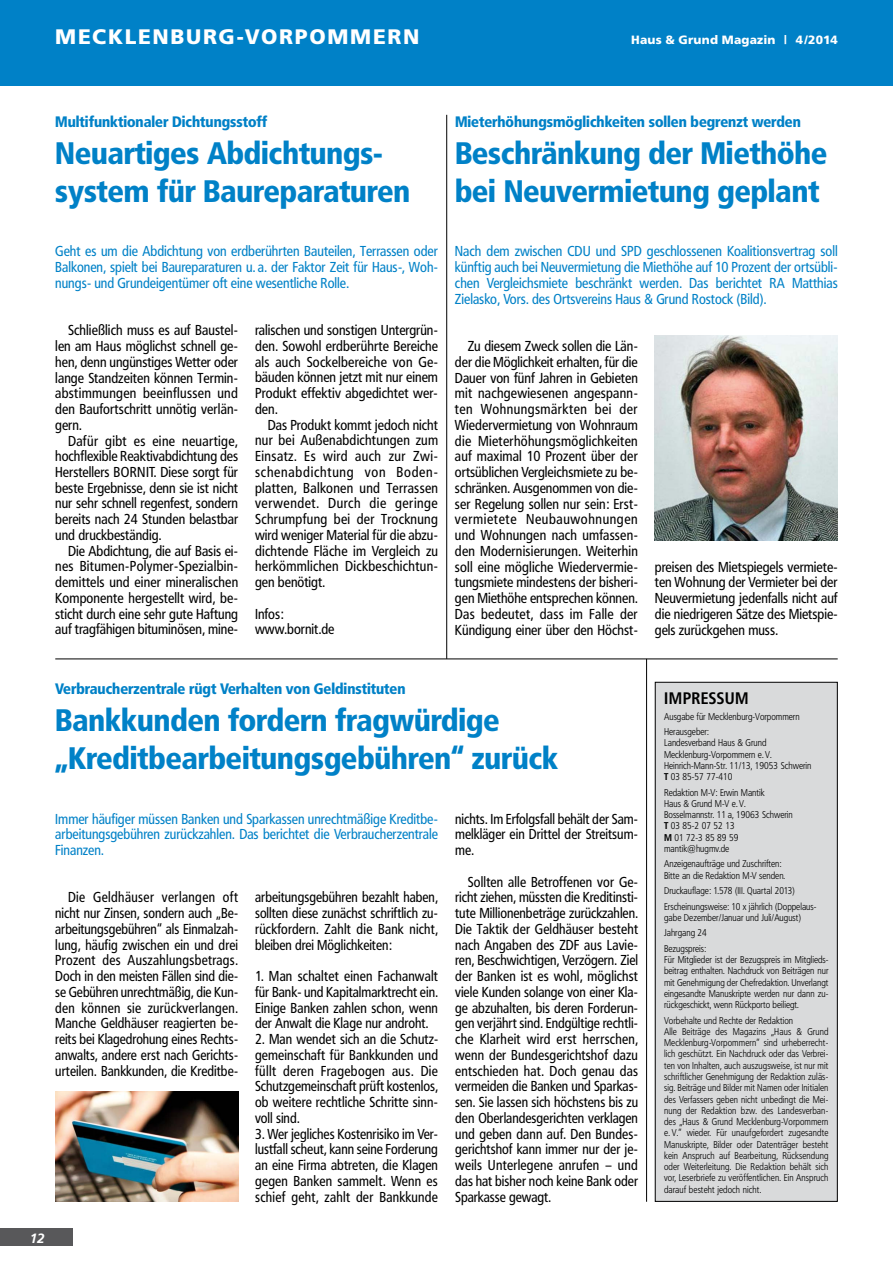
<style>
.page{position:relative;width:893px;height:1263px;background:#fff}
.page>*{position:absolute;margin:0;border:0;box-sizing:border-box;transform-origin:0 0}
.t1{font:900 30.75px/37.5px "Frutiger Condensed BQ";color:#0081c7}
.t2{font:900 21px "Frutiger";letter-spacing:.08em;color:#fff}
.t3{font:700 16.5px "Frutiger Condensed BQ";color:#000}
.t4{font:900 15px "Frutiger Condensed BQ";color:#0081c7}
.t5{font:14.25px/15.8px "Frutiger Condensed BQ";letter-spacing:.005em;color:#000;text-align:justify}
.t6{font:14.25px/15.8px "Frutiger Condensed BQ";color:#0081c7;text-align:justify}
.t7{font:italic 700 13.5px "Frutiger";color:#fff}
.t8{font:900 12px "Frutiger";letter-spacing:.015em;color:#fff}
.t9{font:300 9.75px/11.2px "Frutiger Condensed BQ";letter-spacing:.01em;color:#000}
.s1{font-weight:700}
</style>
<div class="page">
<div style="left:0;top:1229px;width:72px;height:17px;background:#58585a"></div>
<div style="left:0;top:0;width:893px;height:85px;background:#0081c7"></div>
<hr style="left:55px;top:659px;width:783px;height:1px;background:#000">
<div style="left:655px;top:682px;width:182px;height:519px;background:#d9dadb"></div>
<div style="left:655px;top:682px;width:183px;height:520px;border:1px solid #000"></div>
<img style="left:655px;top:335px;width:183px;height:205px">
<img style="left:55px;top:1091px;width:183px;height:111px">
<hr style="left:446px;top:115px;width:1px;height:544px;background:#000">
<hr style="left:646px;top:659px;width:1px;height:543px;background:#000">
<h2 class="t2" style="left:55px;top:24px;width:366px">MECKLENBURG-VORPOMMERN</h2>
<p class="t8" style="left:631px;top:33px;width:208px">HAUS &amp; GRUND MAGAZIN | 4/2014</p>
<p class="t4" style="left:55px;top:112px;width:213px">Multifunktionaler Dichtungsstoff</p>
<h1 class="t1" style="left:55px;top:134px;width:356px">Neuartiges Abdichtungs&shy;system für Baureparaturen</h1>
<p class="t6" style="left:55px;top:243px;width:384px">Geht es um die Abdichtung von erdberührten Bauteilen, Terrassen oder Balkonen, spielt bei Baureparaturen u. a. der Faktor Zeit für Haus-, Woh&shy;nungs- und Grundeigentümer oft eine wesentliche Rolle.</p>
<p class="t5" style="left:55px;top:322px;width:184px;text-indent:13px">Schließlich muss es auf Baustel&shy;len am Haus möglichst schnell ge&shy;hen, denn ungünstiges Wetter oder lange Standzeiten können Termin&shy;abstimmungen beeinflussen und den Baufortschritt unnötig verlän&shy;gern.</p>
<p class="t5" style="left:55px;top:432px;width:184px;text-indent:13px">Dafür gibt es eine neuartige, hochflexible Reaktivabdichtung des Herstellers BORNIT. Diese sorgt für beste Ergebnisse, denn sie ist nicht nur sehr schnell regenfest, sondern bereits nach 24 Stunden belastbar und druckbeständig.</p>
<p class="t5" style="left:55px;top:543px;width:184px;text-indent:13px">Die Abdichtung, die auf Basis ei&shy;nes Bitumen-Polymer-Spezialbin&shy;demittels und einer mineralischen Komponente hergestellt wird, be&shy;sticht durch eine sehr gute Haftung auf tragfähigen bituminösen, mine-</p>
<p class="t5" style="left:255px;top:322px;width:184px">ralischen und sonstigen Untergrün&shy;den. Sowohl erdberührte Bereiche als auch Sockelbereiche von Ge&shy;bäuden können jetzt mit nur einem Produkt effektiv abgedichtet wer&shy;den.</p>
<p class="t5" style="left:255px;top:417px;width:184px;text-indent:13px">Das Produkt kommt jedoch nicht nur bei Außenabdichtungen zum Einsatz. Es wird auch zur Zwi&shy;schenabdichtung von Boden&shy;platten, Balkonen und Terrassen verwendet. Durch die geringe Schrumpfung bei der Trocknung wird weniger Material für die abzu&shy;dichtende Fläche im Vergleich zu herkömmlichen Dickbeschichtun&shy;gen benötigt.</p>
<p class="t5" style="left:255px;top:606px;width:81px">Infos: www.bornit.de</p>
<p class="t4" style="left:455px;top:112px;width:347px">Mieterhöhungsmöglichkeiten sollen begrenzt werden</p>
<h1 class="t1" style="left:455px;top:134px;width:374px">Beschränkung der Miethöhe bei Neuvermietung geplant</h1>
<p class="t6" style="left:455px;top:243px;width:384px">Nach dem zwischen CDU und SPD geschlossenen Koalitionsvertrag soll künftig auch bei Neuvermietung die Miethöhe auf 10 Prozent der ortsübli&shy;chen Vergleichsmiete beschränkt werden. Das berichtet RA Matthias Zielasko, Vors. des Ortsvereins Haus &amp; Grund Rostock (Bild).</p>
<p class="t5" style="left:455px;top:338px;width:184px;text-indent:13px">Zu diesem Zweck sollen die Län&shy;der die Möglichkeit erhalten, für die Dauer von fünf Jahren in Gebieten mit nachgewiesenen angespann&shy;ten Wohnungsmärkten bei der Wiedervermietung von Wohnraum die Mieterhöhungsmöglichkeiten auf maximal 10 Prozent über der ortsüblichen Vergleichsmiete zu be&shy;schränken. Ausgenommen von die&shy;ser Regelung sollen nur sein: Erst&shy;vermietete Neubauwohnungen und Wohnungen nach umfassen&shy;den Modernisierungen. Weiterhin soll eine mögliche Wiedervermie&shy;tungsmiete mindestens der bisheri&shy;gen Miethöhe entsprechen können.<br>Das bedeutet, dass im Falle der Kündigung einer über den Höchst-</p>
<p class="t5" style="left:655px;top:559px;width:184px">preisen des Mietspiegels vermiete&shy;ten Wohnung der Vermieter bei der Neuvermietung jedenfalls nicht auf die niedrigeren Sätze des Mietspie&shy;gels zurückgehen muss.</p>
<p class="t4" style="left:55px;top:679px;width:352px">Verbraucherzentrale rügt Verhalten von Geldinstituten</p>
<h1 class="t1" style="left:55px;top:701px;width:504px">Bankkunden fordern fragwürdige „Kreditbearbeitungsgebühren“ zurück</h1>
<p class="t6" style="left:55px;top:811px;width:384px">Immer häufiger müssen Banken und Sparkassen unrechtmäßige Kreditbe&shy;arbeitungsgebühren zurückzahlen. Das berichtet die Verbraucherzentrale Finanzen.</p>
<p class="t5" style="left:55px;top:889px;width:184px;text-indent:13px">Die Geldhäuser verlangen oft nicht nur Zinsen, sondern auch „Be&shy;arbeitungsgebühren“ als Einmalzah&shy;lung, häufig zwischen ein und drei Prozent des Auszahlungsbetrags.<br>Doch in den meisten Fällen sind die&shy;se Gebühren unrechtmäßig, die Kun&shy;den können sie zurückverlangen.<br>Manche Geldhäuser reagierten be&shy;reits bei Klagedrohung eines Rechts&shy;anwalts, andere erst nach Gerichts&shy;urteilen. Bankkunden, die Kreditbe-</p>
<p class="t5" style="left:255px;top:889px;width:184px">arbeitungsgebühren bezahlt haben, sollten diese zunächst schriftlich zu&shy;rückfordern. Zahlt die Bank nicht, bleiben drei Möglichkeiten:</p>
<p class="t5" style="left:255px;top:968px;width:184px">1. Man schaltet einen Fachanwalt für Bank- und Kapitalmarktrecht ein.<br>Einige Banken zahlen schon, wenn der Anwalt die Klage nur androht.</p>
<p class="t5" style="left:255px;top:1031px;width:184px">2. Man wendet sich an die Schutz&shy;gemeinschaft für Bankkunden und füllt deren Fragebogen aus. Die Schutzgemeinschaft prüft kostenlos, ob weitere rechtliche Schritte sinn&shy;voll sind.</p>
<p class="t5" style="left:255px;top:1126px;width:184px">3. Wer jegliches Kostenrisiko im Ver&shy;lustfall scheut, kann seine Forderung an eine Firma abtreten, die Klagen gegen Banken sammelt. Wenn es schief geht, zahlt der Bankkunde</p>
<p class="t7" style="left:30px;top:1230px;width:17px">12</p>
<p class="t5" style="left:455px;top:811px;width:184px">nichts. Im Erfolgsfall behält der Sam&shy;melkläger ein Drittel der Streitsum&shy;me.</p>
<p class="t5" style="left:455px;top:874px;width:184px;text-indent:13px">Sollten alle Betroffenen vor Ge&shy;richt ziehen, müssten die Kreditinsti&shy;tute Millionenbeträge zurückzahlen.<br>Die Taktik der Geldhäuser besteht nach Angaben des ZDF aus Lavie&shy;ren, Beschwichtigen, Verzögern. Ziel der Banken ist es wohl, möglichst viele Kunden solange von einer Kla&shy;ge abzuhalten, bis deren Forderun&shy;gen verjährt sind. Endgültige rechtli&shy;che Klarheit wird erst herrschen, wenn der Bundesgerichtshof dazu entschieden hat. Doch genau das vermeiden die Banken und Sparkas&shy;sen. Sie lassen sich höchstens bis zu den Oberlandesgerichten verklagen und geben dann auf. Den Bundes&shy;gerichtshof kann immer nur der je&shy;weils Unterlegene anrufen – und das hat bisher noch keine Bank oder Sparkasse gewagt.</p>
<p class="t3" style="left:664px;top:688px;width:37px">IMPRESS</p>
<p class="t3" style="left:725px;top:688px;width:23px">UM</p>
<p class="t9" style="left:664px;top:709px;width:137px;line-height:15.5px">Ausgabe für Mecklenburg-Vorpommern<br>Herausgeber:</p>
<p class="t9" style="left:664px;top:737px;width:149px">Landesverband Haus &amp; Grund<br>Mecklenburg-Vorpommern e. V.<br>Heinrich-Mann-Str. 11/13, 19053 Schwerin<br><span class="s1">T</span> 03 85-57 77-410</p>
<p class="t9" style="left:664px;top:787px;width:130px">Redaktion M-V: Erwin Mantik<br>Haus &amp; Grund M-V e. V.<br>Bosselmannstr. 11 a, 19063 Schwerin<br><span class="s1">T</span> 03 85-2 07 52 13<br><span class="s1">M</span> 01 72-3 85 89 59 mantik@hugmv.de</p>
<p class="t9" style="left:664px;top:858px;width:123px">Anzeigenaufträge und Zuschriften:<br>Bitte an die Redaktion M-V senden.</p>
<p class="t9" style="left:664px;top:883px;width:154px;line-height:15.5px">Druckauflage: 1.578 (III. Quartal 2013)<br>Erscheinungsweise: 10 x jährlich (Doppelaus-</p>
<p class="t9" style="left:664px;top:910px;width:138px;line-height:15.5px">gabe Dezember/Januar und Juli/August)<br>Jahrgang 24<br>Bezugspreis:</p>
<p class="t9" style="left:664px;top:954px;width:166px;text-align:justify">Für Mitglieder ist der Bezugspreis im Mitglieds&shy;beitrag enthalten. Nachdruck von Beiträgen nur mit Genehmigung der Chefredaktion. Unverlangt eingesandte Manuskripte werden nur dann zu&shy;rückgeschickt, wenn Rückporto beiliegt.</p>
<p class="t9" style="left:664px;top:1015px;width:166px">Vorbehalte und Rechte der Redaktion<br>Alle Beiträge des Magazins „Haus &amp; Grund Mecklenburg-Vorpommern“ sind urheberrecht&shy;lich geschützt. Ein Nachdruck oder das Verbrei&shy;ten von Inhalten, auch auszugsweise, ist nur mit schriftlicher Genehmigung der Redaktion zuläs&shy;sig. Beiträge und Bilder mit Namen oder Initialen des Verfassers geben nicht unbedingt die Mei&shy;nung der Redaktion bzw. des Landesverban&shy;des „Haus &amp; Grund Mecklenburg-Vorpommern e. V.“ wieder. Für unaufgefordert zugesandte Manuskripte, Bilder oder Datenträger besteht kein Anspruch auf Bearbeitung, Rücksendung oder Weiterleitung. Die Redaktion behält sich vor, Leserbriefe zu veröffentlichen. Ein Anspruch darauf besteht jedoch nicht.</p>
</div>
